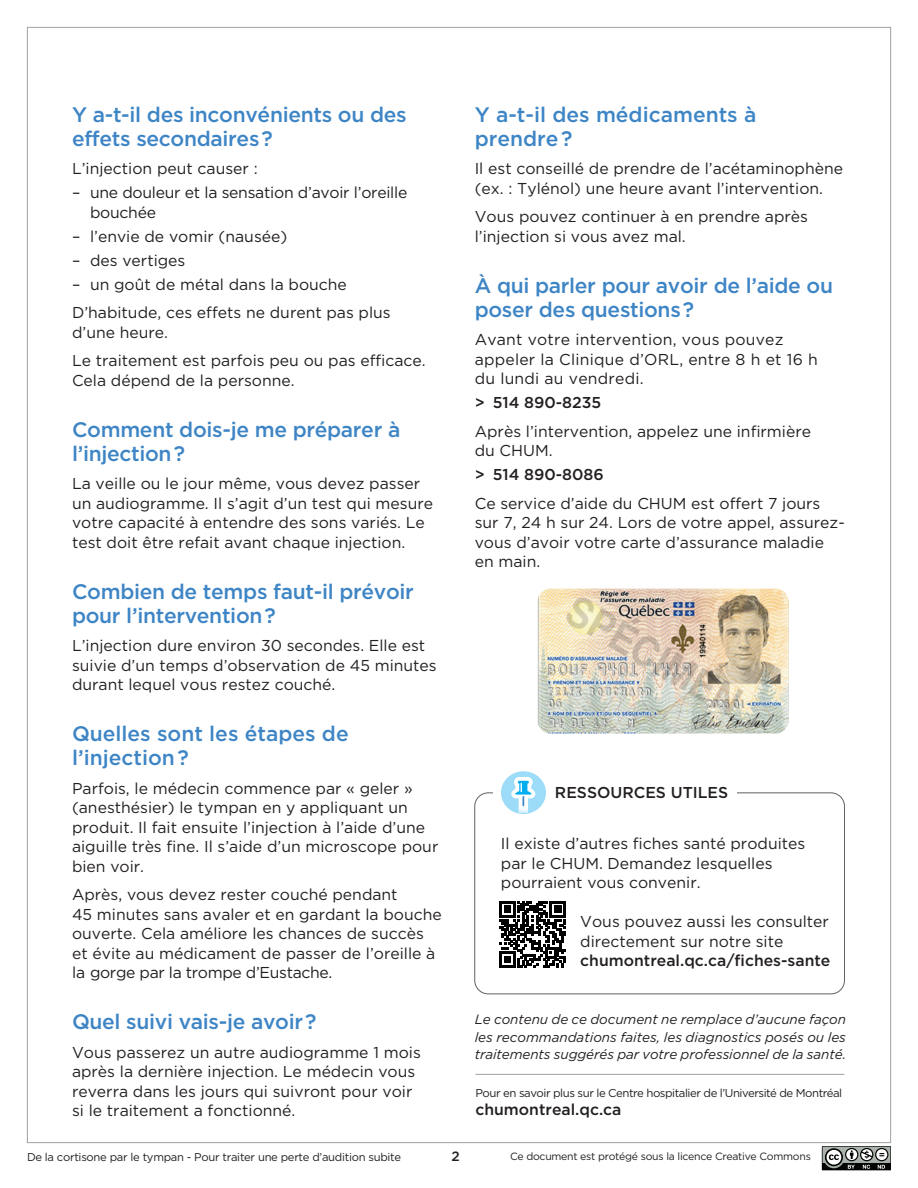
<style>
.page{position:relative;width:918px;height:1188px;background:#fff}
.page>*{position:absolute;margin:0;border:0;box-sizing:border-box;transform-origin:0 0}
.t1{font:500 21px/24px "Gotham";letter-spacing:-.015em;color:#3e85c5}
.t2{font:15.75px/19.5px "Gotham";color:#231f20}
.t3{font:500 15.75px "Gotham";color:#231f20}
.t4{font:italic 13.5px/17.4px "Gotham";letter-spacing:-.005em;color:#231f20;text-align:justify}
.t5{font:500 13.5px "Gotham";color:#231f20}
.t6{font:11.4px "Gotham";letter-spacing:-.04em;color:#231f20}
.t7{font:11.25px "Gotham";letter-spacing:-.025em;color:#231f20}
.t8{font:10.5px "Gotham";letter-spacing:-.025em;color:#231f20}
</style>
<div class="page">
<svg style="left:822px;top:1146px;width:69px;height:24px"></svg>
<hr style="left:475px;top:1074px;width:369px;height:1px;background:#a0a1a5">
<div style="left:474px;top:792px;width:371px;height:202px;border:1px solid #616164;border-radius:13px"></div>
<div style="left:493px;top:786px;width:72px;height:10px;background:#fff"></div>
<svg style="left:501px;top:771px;width:45px;height:43px"></svg>
<div style="left:555px;top:784px;width:182px;height:18px;background:#fff"></div>
<svg style="left:499px;top:901px;width:67px;height:67px"></svg>
<img style="left:537px;top:589px;width:252px;height:145px">
<h1 class="t1" style="left:72px;top:102px;width:336px">Y a-t-il des inconvénients ou des effets secondaires?</h1>
<p class="t2" style="left:72px;top:159px;width:187px">L’injection peut causer :</p>
<p class="t2" style="left:90px;top:183px;width:319px;text-indent:-18px">– une douleur et la sensation d’avoir l’oreille bouchée</p>
<p class="t2" style="left:72px;top:226px;width:217px">– l’envie de vomir (nausée)</p>
<p class="t2" style="left:72px;top:250px;width:115px">– des vertiges</p>
<p class="t2" style="left:72px;top:270px;width:320px;line-height:28.5px">– un goût de métal dans la bouche<br>D’habitude, ces effets ne durent pas plus</p>
<p class="t2" style="left:72px;top:318px;width:355px;line-height:28.5px">d’une heure.<br>Le traitement est parfois peu ou pas efficace.</p>
<p class="t2" style="left:72px;top:370px;width:224px">Cela dépend de la personne.</p>
<h1 class="t1" style="left:72px;top:417px;width:330px">Comment dois-je me préparer à l’injection?</h1>
<p class="t2" style="left:72px;top:474px;width:363px">La veille ou le jour même, vous devez passer un audiogramme. Il s’agit d’un test qui mesure votre capacité à entendre des sons variés. Le test doit être refait avant chaque injection.</p>
<h1 class="t1" style="left:72px;top:579px;width:343px">Combien de temps faut-il prévoir pour l’intervention?</h1>
<p class="t2" style="left:72px;top:636px;width:366px">L’injection dure environ 30 secondes. Elle est suivie d’un temps d’observation de 45 minutes durant lequel vous restez couché.</p>
<h1 class="t1" style="left:72px;top:722px;width:278px">Quelles sont les étapes de l’injection?</h1>
<p class="t2" style="left:72px;top:778px;width:368px">Parfois, le médecin commence par « geler » (anesthésier) le tympan en y appliquant un produit. Il fait ensuite l’injection à l’aide d’une aiguille très fine. Il s’aide d’un microscope pour bien voir.</p>
<p class="t2" style="left:72px;top:885px;width:371px">Après, vous devez rester couché pendant<br>45 minutes sans avaler et en gardant la bouche ouverte. Cela améliore les chances de succès et évite au médicament de passer de l’oreille à la gorge par la trompe d’Eustache.</p>
<h1 class="t1" style="left:72px;top:1010px;width:246px">Quel suivi vais-je avoir?</h1>
<p class="t2" style="left:72px;top:1042px;width:350px">Vous passerez un autre audiogramme 1 mois après la dernière injection. Le médecin vous reverra dans les jours qui suivront pour voir si le traitement a fonctionné.</p>
<h1 class="t1" style="left:475px;top:102px;width:283px">Y a-t-il des médicaments à prendre?</h1>
<p class="t2" style="left:475px;top:159px;width:370px">Il est conseillé de prendre de l’acétaminophène (ex. : Tylénol) une heure avant l’intervention.</p>
<p class="t2" style="left:475px;top:207px;width:335px">Vous pouvez continuer à en prendre après l’injection si vous avez mal.</p>
<h1 class="t1" style="left:475px;top:273px;width:360px">À qui parler pour avoir de l’aide ou poser des questions?</h1>
<p class="t2" style="left:475px;top:330px;width:345px">Avant votre intervention, vous pouvez appeler la Clinique d’ORL, entre 8 h et 16 h du lundi au vendredi.</p>
<p class="t3" style="left:475px;top:393px;width:128px">&gt; 514 890-8235</p>
<p class="t2" style="left:475px;top:421px;width:338px">Après l’intervention, appelez une infirmière du CHUM.</p>
<p class="t3" style="left:475px;top:465px;width:131px">&gt; 514 890-8086</p>
<p class="t2" style="left:475px;top:493px;width:372px">Ce service d’aide du CHUM est offert 7 jours sur 7, 24 h sur 24. Lors de votre appel, assurez&shy;vous d’avoir votre carte d’assurance maladie en main.</p>
<p class="t3" style="left:555px;top:783px;width:175px">RESSOURCES UTILES</p>
<p class="t2" style="left:501px;top:834px;width:306px">Il existe d’autres fiches santé produites par le CHUM. Demandez lesquelles pourraient vous convenir.</p>
<p class="t2" style="left:580px;top:912px;width:250px">Vous pouvez aussi les consulter directement sur notre site</p>
<p class="t3" style="left:580px;top:951px;width:252px">chumontreal.qc.ca/fiches-sante</p>
<p class="t4" style="left:475px;top:1011px;width:373px">Le contenu de ce document ne remplace d’aucune façon les recommandations faites, les diagnostics posés ou les traitements suggérés par votre professionnel de la santé.</p>
<p class="t6" style="left:475px;top:1086px;width:368px">Pour en savoir plus sur le Centre hospitalier de l’Université de Montréal</p>
<p class="t3" style="left:475px;top:1100px;width:148px">chumontreal.qc.ca</p>
<p class="t7" style="left:27px;top:1150px;width:376px">De la cortisone par le tympan - Pour traiter une perte d’audition subite</p>
<p class="t5" style="left:451px;top:1148px;width:10px">2</p>
<p class="t8" style="left:510px;top:1150px;width:302px">Ce document est protégé sous la licence Creative Commons</p>
</div>
